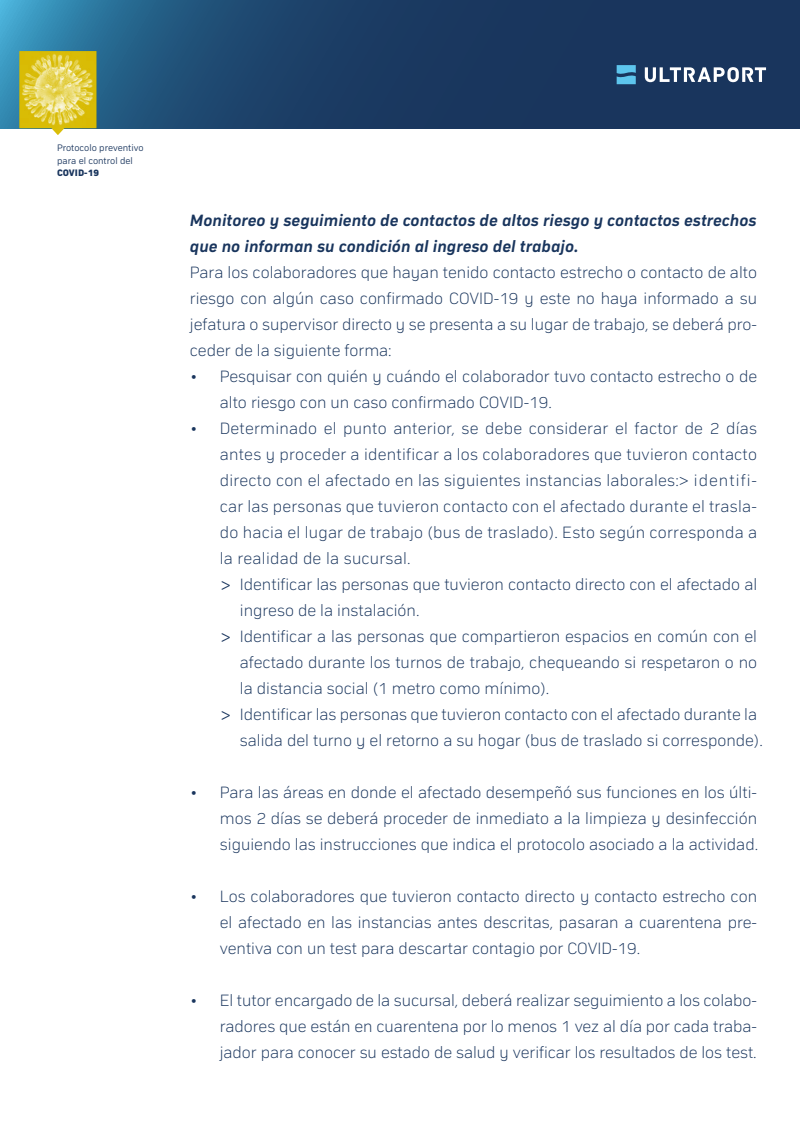
<style>
.page{position:relative;width:800px;height:1142px;background:#fff}
.page>*{position:absolute;margin:0;border:0;box-sizing:border-box;transform-origin:0 0}
.t1{font:200 17px/26px "Compasse";color:#19355d;text-align:justify}
.t2{font:italic 700 17px/26px "Compasse";color:#19355d}
.t3{font:300 9.8px/12.7px "Compasse";color:#19355d}
.t4{font:800 9.8px "Compasse";color:#19355d}
.s1{font-family:"Myriad Pro";font-weight:400}
</style>
<div class="page">
<svg style="left:0;top:0;width:800px;height:128px;background:#1d436b"></svg>
<svg style="left:617px;top:65px;width:19px;height:19px"></svg>
<svg style="left:645px;top:67px;width:121px;height:15px"></svg>
<img style="left:19px;top:51px;width:77px;height:84px">
<p class="t3" style="left:57px;top:141px;width:88px">Protocolo preventivo para el control del</p>
<p class="t4" style="left:57px;top:167px;width:43px">COVID-19</p>
<p class="t2" style="left:190px;top:207px;width:568px">Monitoreo y seguimiento de contactos de altos riesgo y contactos estrechos que no informan su condición al ingreso del trabajo.</p>
<p class="t1" style="left:190px;top:259px;width:569px">Para los colaboradores que hayan tenido contacto estrecho o contacto de alto riesgo con algún caso confirmado COVID-19 y este no haya informado a su jefatura o supervisor directo y se presenta a su lugar de trabajo, se deberá pro&shy;ceder de la siguiente forma:</p>
<p class="t1" style="left:220px;top:363px;width:539px;text-indent:-30px">• Pesquisar con quién y cuándo el colaborador tuvo contacto estrecho o de alto riesgo con un caso confirmado COVID-19.</p>
<p class="t1" style="left:190px;top:415px;width:569px">• Determinado el punto anterior, se debe considerar el factor de 2 días</p>
<p class="t1" style="left:220px;top:441px;width:539px">antes y proceder a identificar a los colaboradores que tuvieron contacto</p>
<p class="t1" style="left:220px;top:467px;width:539px">directo con el afectado en las siguientes instancias laborales:&gt; identifi-</p>
<p class="t1" style="left:220px;top:493px;width:539px">car las personas que tuvieron contacto con el afectado durante el trasla-</p>
<p class="t1" style="left:220px;top:519px;width:539px">do hacia el lugar de trabajo (bus de traslado). Esto según corresponda a</p>
<p class="t1" style="left:220px;top:545px;width:192px">la realidad de la sucursal.</p>
<p class="t1" style="left:221px;top:571px;width:538px"><span class="s1">&gt;</span> Identificar las personas que tuvieron contacto directo con el afectado al</p>
<p class="t1" style="left:240px;top:597px;width:181px">ingreso de la instalación.</p>
<p class="t1" style="left:221px;top:623px;width:538px"><span class="s1">&gt;</span> Identificar a las personas que compartieron espacios en común con el</p>
<p class="t1" style="left:240px;top:649px;width:519px">afectado durante los turnos de trabajo, chequeando si respetaron o no</p>
<p class="t1" style="left:240px;top:675px;width:311px">la distancia social (1 metro como mínimo).</p>
<p class="t1" style="left:221px;top:701px;width:538px"><span class="s1">&gt;</span> Identificar las personas que tuvieron contacto con el afectado durante la</p>
<p class="t1" style="left:240px;top:727px;width:525px">salida del turno y el retorno a su hogar (bus de traslado si corresponde).</p>
<p class="t1" style="left:220px;top:779px;width:540px;text-indent:-30px">• Para las áreas en donde el afectado desempeñó sus funciones en los últi&shy;mos 2 días se deberá proceder de inmediato a la limpieza y desinfección siguiendo las instrucciones que indica el protocolo asociado a la actividad.</p>
<p class="t1" style="left:220px;top:883px;width:539px;text-indent:-30px">• Los colaboradores que tuvieron contacto directo y contacto estrecho con el afectado en las instancias antes descritas, pasaran a cuarentena pre&shy;ventiva con un test para descartar contagio por COVID-19.</p>
<p class="t1" style="left:220px;top:987px;width:539px;text-indent:-30px">• El tutor encargado de la sucursal, deberá realizar seguimiento a los colabo&shy;radores que están en cuarentena por lo menos 1 vez al día por cada traba&shy;jador para conocer su estado de salud y verificar los resultados de los test.</p>
</div>
